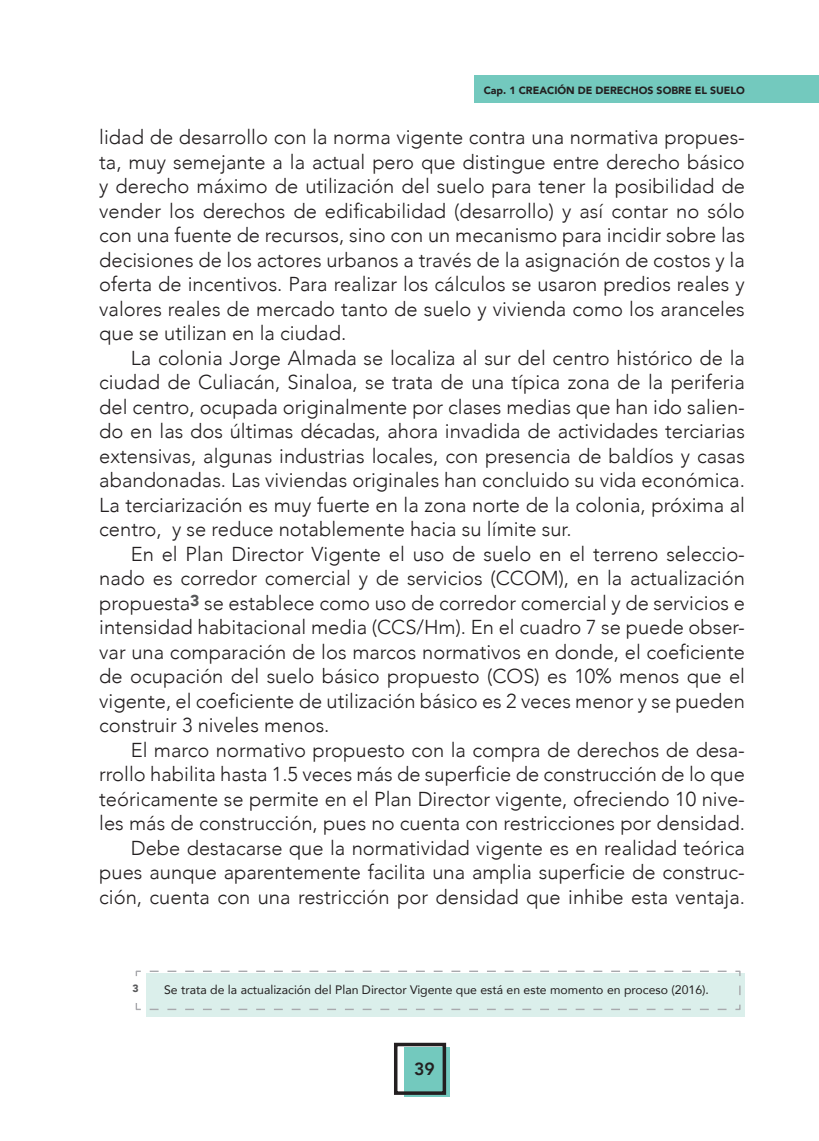
<style>
.page{position:relative;width:819px;height:1141px;background:#fff}
.page>*{position:absolute;margin:0;border:0;box-sizing:border-box;transform-origin:0 0}
.parrafo_comun{font:300 20.12px/24.5px "Avenir";color:#231f20;text-align:justify}
.t1{font:800 17.5px "Avenir";color:#231f20}
.nota_al_pie{font:12.25px "Avenir";color:#231f20}
.t2{font:900 10.5px "Avenir";color:#231f20}
.t3{font:900 10.5px "Avenir";color:#57585a}
</style>
<div class="page">
<div style="left:404px;top:1047px;width:46px;height:49px;background:#73c9be"></div>
<div style="left:394px;top:1043px;width:52px;height:52px;border:4px solid #231f20"></div>
<div style="left:475px;top:75px;width:344px;height:28px;background:#73c9be"></div>
<div style="left:146px;top:974px;width:598px;height:43px;background:#dbefeb"></div>
<svg style="left:135px;top:970px;width:606px;height:40px"></svg>
<p class="t2" style="left:483px;top:82px;width:263px">Cap. 1 CREACIÓN DE DERECHOS SOBRE EL SUELO</p>
<p class="parrafo_comun" style="left:99px;top:125px;width:647px">lidad de desarrollo con la norma vigente contra una normativa propues&shy;ta, muy semejante a la actual pero que distingue entre derecho básico y derecho máximo de utilización del suelo para tener la posibilidad de vender los derechos de edificabilidad (desarrollo) y así contar no sólo con una fuente de recursos, sino con un mecanismo para incidir sobre las decisiones de los actores urbanos a través de la asignación de costos y la oferta de incentivos. Para realizar los cálculos se usaron predios reales y valores reales de mercado tanto de suelo y vivienda como los aranceles que se utilizan en la ciudad.</p>
<p class="parrafo_comun" style="left:99px;top:345px;width:647px;text-indent:31px">La colonia Jorge Almada se localiza al sur del centro histórico de la ciudad de Culiacán, Sinaloa, se trata de una típica zona de la periferia del centro, ocupada originalmente por clases medias que han ido salien&shy;do en las dos últimas décadas, ahora invadida de actividades terciarias extensivas, algunas industrias locales, con presencia de baldíos y casas abandonadas. Las viviendas originales han concluido su vida económica.<br>La terciarización es muy fuerte en la zona norte de la colonia, próxima al centro, y se reduce notablemente hacia su límite sur.</p>
<p class="parrafo_comun" style="left:99px;top:541px;width:647px;text-indent:31px">En el Plan Director Vigente el uso de suelo en el terreno seleccio&shy;nado es corredor comercial y de servicios (CCOM), en la actualización propuesta<sup>3</sup> se establece como uso de corredor comercial y de servicios e intensidad habitacional media (CCS/Hm). En el cuadro 7 se puede obser&shy;var una comparación de los marcos normativos en donde, el coeficiente de ocupación del suelo básico propuesto (COS) es 10% menos que el vigente, el coeficiente de utilización básico es 2 veces menor y se pueden construir 3 niveles menos.</p>
<p class="parrafo_comun" style="left:99px;top:737px;width:647px;text-indent:31px">El marco normativo propuesto con la compra de derechos de desa&shy;rrollo habilita hasta 1.5 veces más de superficie de construcción de lo que teóricamente se permite en el Plan Director vigente, ofreciendo 10 nive&shy;les más de construcción, pues no cuenta con restricciones por densidad.</p>
<p class="parrafo_comun" style="left:99px;top:835px;width:647px;text-indent:31px">Debe destacarse que la normatividad vigente es en realidad teórica pues aunque aparentemente facilita una amplia superficie de construc&shy;ción, cuenta con una restricción por densidad que inhibe esta ventaja.</p>
<p class="t3" style="left:132px;top:979px;width:8px">3</p>
<p class="nota_al_pie" style="left:164px;top:980px;width:546px">Se trata de la actualización del Plan Director Vigente que está en este momento en proceso (2016).</p>
<p class="t1" style="left:414px;top:1055px;width:22px">39</p>
</div>
